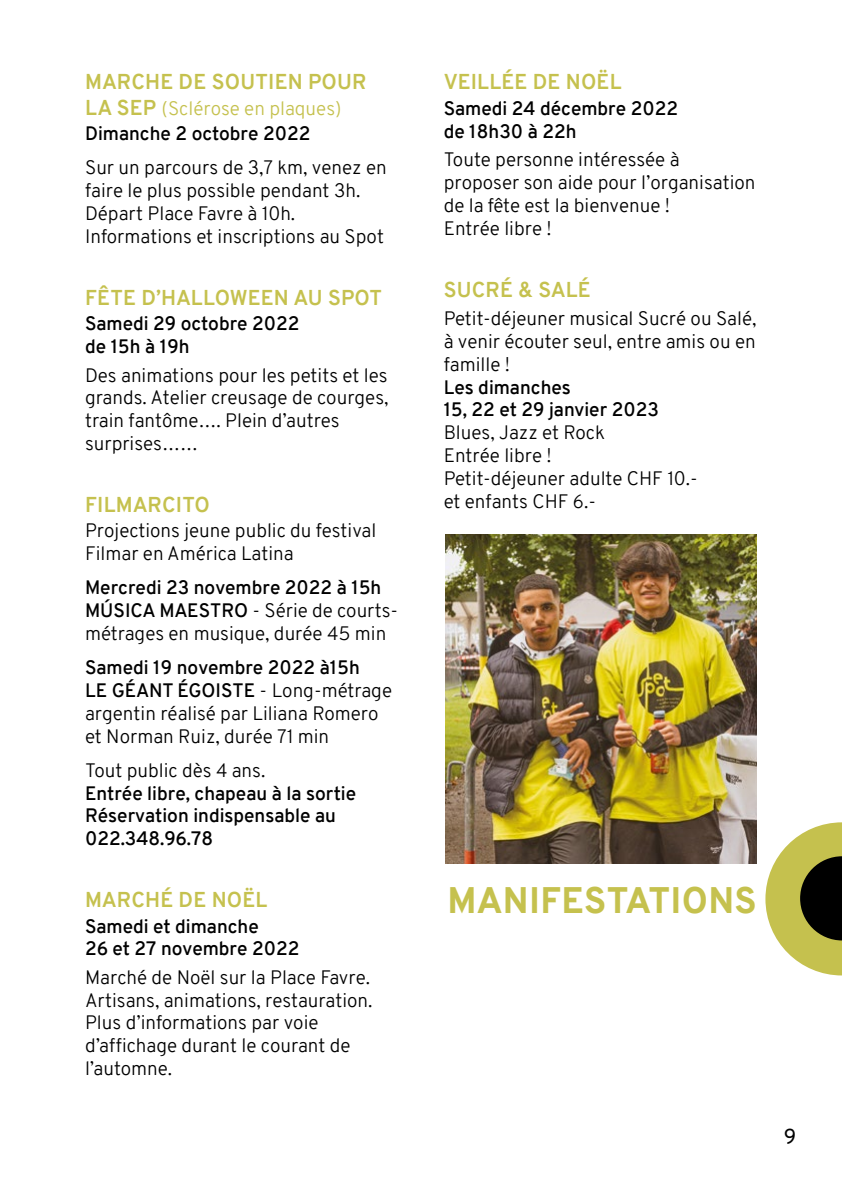
<style>
.page{position:relative;width:842px;height:1191px;background:#fff}
.page>*{position:absolute;margin:0;border:0;box-sizing:border-box;transform-origin:0 0}
.t1{font:800 36px "Overpass";letter-spacing:.01em;color:#c5c14e}
.t2{font:700 21px "Overpass";letter-spacing:.01em;color:#c5c14e}
.t3{font:21px "Overpass";color:#000}
.t4{font:300 19px/22.8px "Overpass";color:#000}
.t5{font:600 19px/22.8px "Overpass";color:#000}
.s1{font-weight:700;font-size:21px;color:#c5c14e}
.s2{font-weight:300;color:#c5c14e}
.s3{font-weight:600}
</style>
<div class="page">
<svg style="left:765px;top:822px;width:77px;height:153px"></svg>
<img style="left:445px;top:534px;width:312px;height:330px">
<p class="t2" style="left:85px;top:67px;width:283px">MARCHE DE SOUTIEN POUR</p>
<p class="t5" style="left:85px;top:95px;width:258px;line-height:25.6px"><span class="s1">LA SEP</span> <span class="s2">(Sclérose en plaques)<br></span>Dimanche 2 octobre 2022</p>
<p class="t4" style="left:85px;top:157px;width:303px">Sur un parcours de 3,7 km, venez en faire le plus possible pendant 3h.<br>Départ Place Favre à 10h.<br>Informations et inscriptions au Spot</p>
<p class="t2" style="left:85px;top:282px;width:298px">FÊTE D’HALLOWEEN AU SPOT</p>
<p class="t5" style="left:85px;top:312px;width:216px">Samedi 29 octobre 2022 de 15h à 19h</p>
<p class="t4" style="left:85px;top:364px;width:305px">Des animations pour les petits et les grands. Atelier creusage de courges, train fantôme…. Plein d’autres surprises……</p>
<p class="t2" style="left:85px;top:489px;width:126px">FILMARCITO</p>
<p class="t4" style="left:85px;top:519px;width:293px">Projections jeune public du festival<br>Filmar en América Latina</p>
<p class="t4" style="left:85px;top:576px;width:315px"><span class="s3">Mercredi 23 novembre 2022 à 15h<br>MÚSICA MAESTRO</span> - Série de courts&shy;métrages en musique, durée 45 min</p>
<p class="t4" style="left:85px;top:656px;width:308px"><span class="s3">Samedi 19 novembre 2022 à15h<br>LE GÉANT ÉGOISTE</span> - Long-métrage argentin réalisé par Liliana Romero et Norman Ruiz, durée 71 min</p>
<p class="t4" style="left:85px;top:759px;width:182px">Tout public dès 4 ans.</p>
<p class="t5" style="left:85px;top:781px;width:273px">Entrée libre, chapeau à la sortie<br>Réservation indispensable au<br>022.348.96.78</p>
<p class="t2" style="left:85px;top:884px;width:184px">MARCHÉ DE NOËL</p>
<p class="t5" style="left:85px;top:914px;width:216px">Samedi et dimanche<br>26 et 27 novembre 2022</p>
<p class="t4" style="left:85px;top:966px;width:289px">Marché de Noël sur la Place Favre.<br>Artisans, animations, restauration.<br>Plus d’informations par voie d’affichage durant le courant de l’automne.</p>
<p class="t2" style="left:444px;top:67px;width:179px">VEILLÉE DE NOËL</p>
<p class="t5" style="left:444px;top:97px;width:236px">Samedi 24 décembre 2022 de 18h30 à 22h</p>
<p class="t4" style="left:444px;top:148px;width:313px">Toute personne intéressée à proposer son aide pour l’organisation de la fête est la bienvenue !<br>Entrée libre !</p>
<p class="t2" style="left:444px;top:274px;width:148px">SUCRÉ &amp; SALÉ</p>
<p class="t4" style="left:444px;top:307px;width:314px;text-align:justify">Petit-déjeuner musical Sucré ou Salé, à venir écouter seul, entre amis ou en famille !</p>
<p class="t5" style="left:444px;top:375px;width:217px">Les dimanches<br>15, 22 et 29 janvier 2023</p>
<p class="t4" style="left:444px;top:421px;width:256px">Blues, Jazz et Rock<br>Entrée libre !<br>Petit-déjeuner adulte CHF 10.- et enfants CHF 6.-</p>
<h1 class="t1" style="left:447px;top:874px;width:311px">MANIFESTATIONS</h1>
<p class="t3" style="left:784px;top:1122px;width:14px">9</p>
</div>
